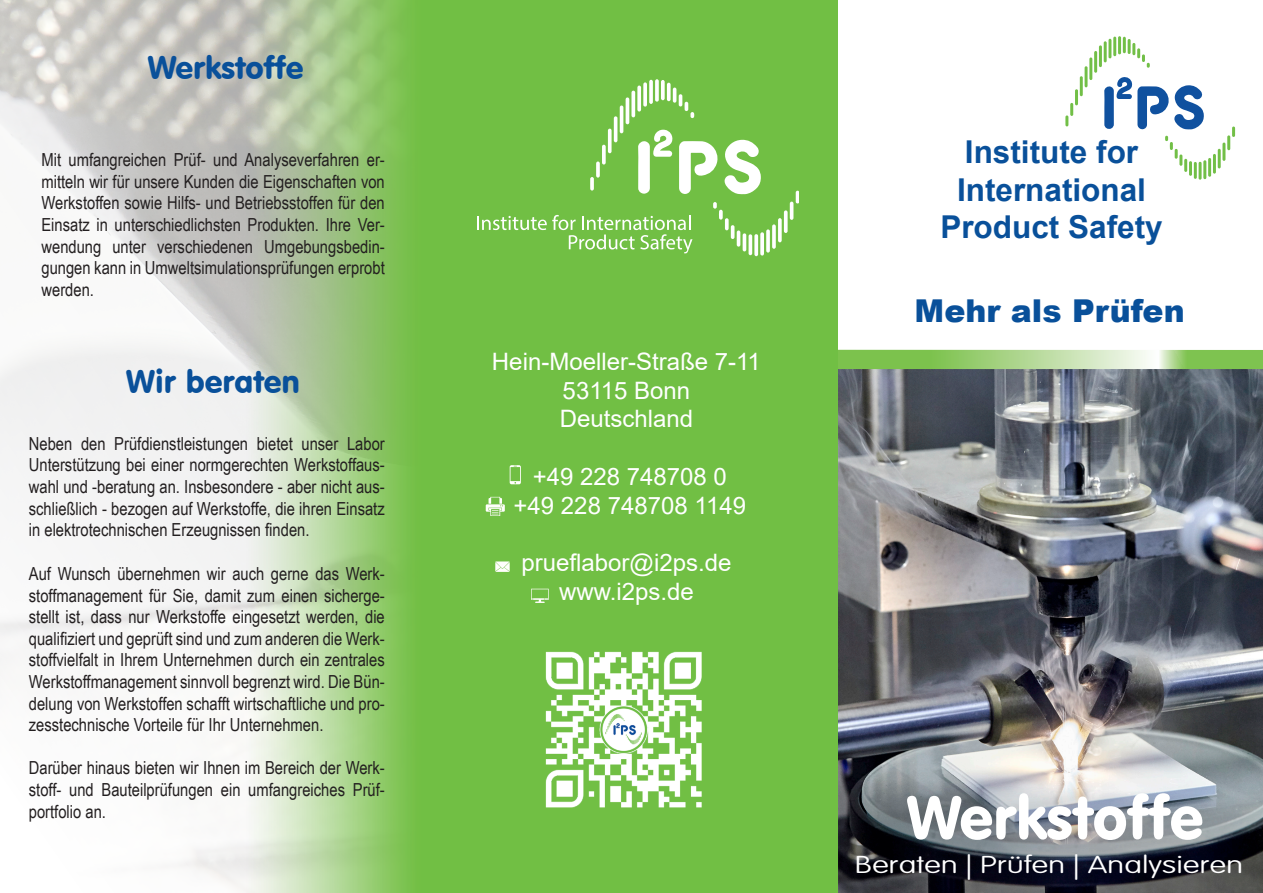
<style>
.page{position:relative;width:1263px;height:893px;background:#fff}
.page>*{position:absolute;margin:0;border:0;box-sizing:border-box;transform-origin:0 0}
.t1{font:60px "VAG Rounded BT";color:#fff}
.t2{font:700 31.5px "Arial";color:#09509a}
.t3{font:31.5px "VAG Rounded BT";color:#09509a}
.t4{font:900 31.5px "Arial";color:#09509a}
.t5{font:24px "Arial";color:#fff}
.t6{font:100 24px "VAG Rounded Std";color:#fff;scale:1.33 1}
.t7{font:18px/21.6px "Arial Narrow";color:#231f20;text-align:justify}
</style>
<div class="page">
<img style="left:837px;top:369px;width:426px;height:524px">
<svg style="left:1px;top:0;width:420px;height:893px"></svg>
<svg style="left:1065px;top:36px;width:170px;height:144px"></svg>
<svg style="left:838px;top:775px;width:425px;height:118px;background:#61666e"></svg>
<svg style="left:837px;top:350px;width:426px;height:19px;background:#a2d280"></svg>
<div style="left:421px;top:0;width:416px;height:893px;background:#71bf44"></div>
<svg style="left:477px;top:79px;width:322px;height:177px"></svg>
<svg style="left:486px;top:497px;width:19px;height:19px"></svg>
<svg style="left:510px;top:465px;width:11px;height:19px"></svg>
<svg style="left:495px;top:561px;width:15px;height:11px"></svg>
<svg style="left:531px;top:589px;width:18px;height:14px"></svg>
<img style="left:545px;top:651px;width:157px;height:157px">
<p class="t3" style="left:148px;top:47px;width:157px">Werkstoffe</p>
<p class="t7" style="left:41px;top:148px;width:345px">Mit umfangreichen Prüf- und Analyseverfahren er&shy;mitteln wir für unsere Kunden die Eigenschaften von Werkstoffen sowie Hilfs- und Betriebsstoffen für den Einsatz in unterschiedlichsten Produkten. Ihre Ver&shy;wendung unter verschiedenen Umgebungsbedin&shy;gungen kann in Umweltsimulationsprüfungen erprobt werden.</p>
<p class="t3" style="left:126px;top:362px;width:175px">Wir beraten</p>
<p class="t7" style="left:29px;top:432px;width:357px">Neben den Prüfdienstleistungen bietet unser Labor Unterstützung bei einer normgerechten Werkstoffaus&shy;wahl und -beratung an. Insbesondere - aber nicht aus&shy;schließlich - bezogen auf Werkstoffe, die ihren Einsatz in elektrotechnischen Erzeugnissen finden.</p>
<p class="t7" style="left:29px;top:562px;width:357px">Auf Wunsch übernehmen wir auch gerne das Werk&shy;stoffmanagement für Sie, damit zum einen sicherge&shy;stellt ist, dass nur Werkstoffe eingesetzt werden, die qualifiziert und geprüft sind und zum anderen die Werk&shy;stoffvielfalt in Ihrem Unternehmen durch ein zentrales Werkstoffmanagement sinnvoll begrenzt wird. Die Bün&shy;delung von Werkstoffen schafft wirtschaftliche und pro&shy;zesstechnische Vorteile für Ihr Unternehmen.</p>
<p class="t7" style="left:29px;top:756px;width:357px">Darüber hinaus bieten wir Ihnen im Bereich der Werk&shy;stoff- und Bauteilprüfungen ein umfangreiches Prüf&shy;portfolio an.</p>
<p class="t5" style="left:492px;top:345px;width:270px">Hein-Moeller-Straße 7-11</p>
<p class="t5" style="left:563px;top:374px;width:129px">53115 Bonn</p>
<p class="t5" style="left:560px;top:402px;width:135px">Deutschland</p>
<p class="t5" style="left:533px;top:460px;width:196px">+49 228 748708 0</p>
<p class="t5" style="left:514px;top:489px;width:234px">+49 228 748708 1149</p>
<p class="t5" style="left:522px;top:546px;width:211px">prueflabor@i2ps.de</p>
<p class="t5" style="left:559px;top:575px;width:136px">www.i2ps.de</p>
<p class="t2" style="left:965px;top:130px;width:175px">Institute for</p>
<p class="t2" style="left:957px;top:167px;width:191px">International</p>
<p class="t2" style="left:940px;top:205px;width:224px">Product Safety</p>
<p class="t4" style="left:915px;top:288px;width:272px">Mehr als Prüfen</p>
<p class="t1" style="left:907px;top:780px;width:298px">Werkstoffe</p>
<p class="t6" style="left:855px;top:851px;width:293px">Beraten | Prüfen | Analysieren</p>
</div>
